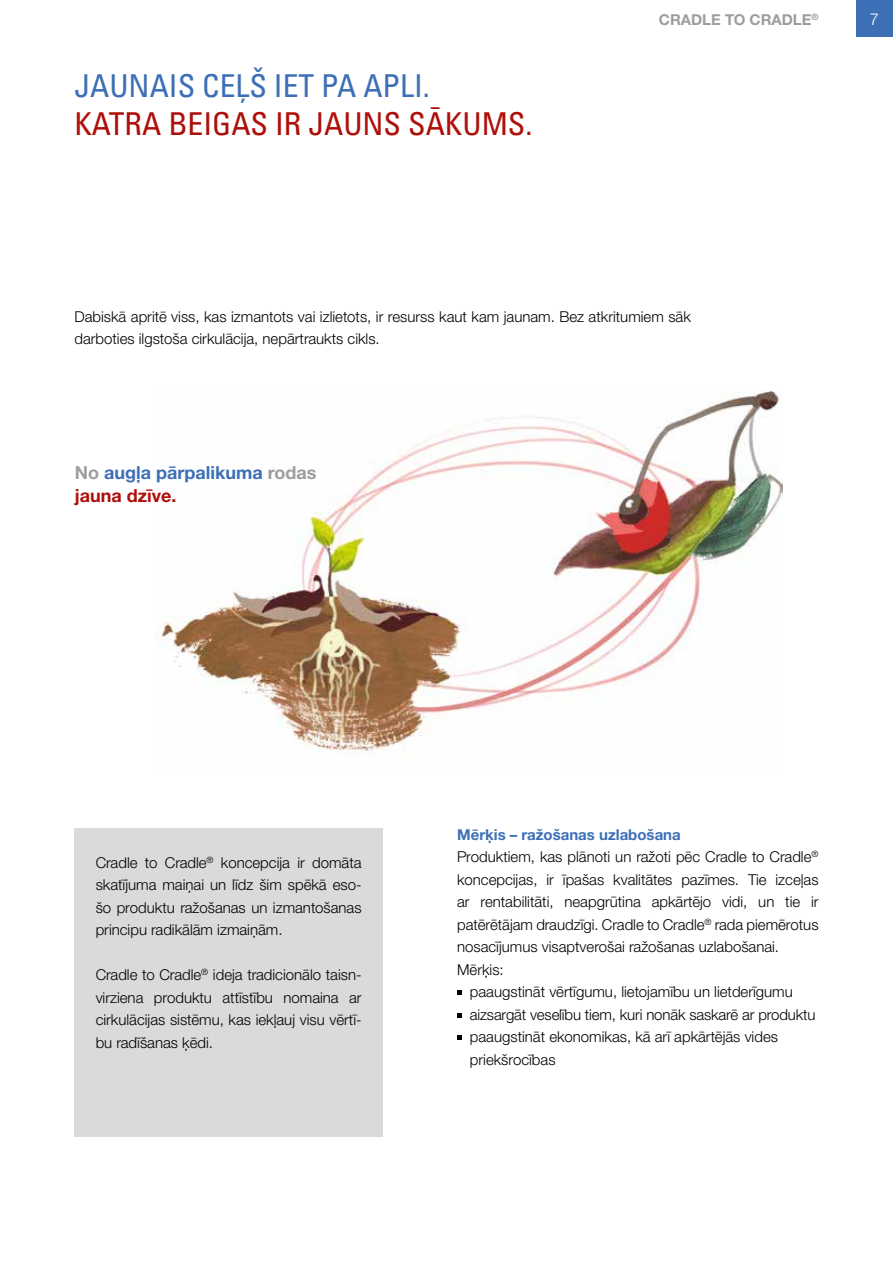
<style>
.page{position:relative;width:893px;height:1263px;background:#fff}
.page>*{position:absolute;margin:0;border:0;box-sizing:border-box;transform-origin:0 0}
.t1{font:condensed 31.5px "Univers LT Pro";color:#ae0f0a}
.t2{font:condensed 31.5px "Univers LT Pro";color:#3d6fb6}
.t3{font:700 18px/22.5px "Helvetica Neue LTW1 G";color:#3d6fb6}
.t4{font:300 16.5px "Helvetica Neue LTW1 G";color:#fff}
.t5{font:300 15px/22.5px "Helvetica Neue LTW1 G";color:#000;text-align:justify}
.t6{font:700 15px "Helvetica Neue LTW1 G";color:#3d6fb6}
.t7{font:700 15px "Helvetica Neue LTW1 G";color:#9d9d9c}
.t8{font:700 8.7px "Helvetica Neue LTW1 G";color:#9d9d9c}
.s1{color:#9d9d9c}
.s2{color:#ae0f0a}
</style>
<div class="page">
<img style="left:156px;top:392px;width:626px;height:363px">
<svg style="left:457px;top:990px;width:4px;height:5px"></svg>
<svg style="left:457px;top:1013px;width:4px;height:4px"></svg>
<svg style="left:457px;top:1035px;width:4px;height:5px"></svg>
<div style="left:74px;top:828px;width:309px;height:309px;background:#dadada"></div>
<div style="left:856px;top:0;width:37px;height:37px;background:#3d6fb6"></div>
<h1 class="t2" style="left:74px;top:66px;width:357px">JAUNAIS CEĻŠ IET PA APLI.</h1>
<h1 class="t1" style="left:74px;top:104px;width:459px">KATRA BEIGAS IR JAUNS SĀKUMS.</h1>
<p class="t7" style="left:659px;top:10px;width:154px">CRADLE TO CRADLE</p>
<p class="t4" style="left:870px;top:9px;width:11px">7</p>
<p class="t8" style="left:812px;top:11px;width:8px">®</p>
<p class="t5" style="left:74px;top:305px;width:618px">Dabiskā apritē viss, kas izmantots vai izlietots, ir resurss kaut kam jaunam. Bez atkritumiem sāk darboties ilgstoša cirkulācija, nepārtraukts cikls.</p>
<p class="t3" style="left:75px;top:462px;width:243px"><span class="s1">No</span> augļa pārpalikuma <span class="s1">rodas </span><span class="s2">jauna dzīve.</span></p>
<p class="t5" style="left:96px;top:851px;width:267px">Cradle to Cradle<sup>®</sup> koncepcija ir domāta skatījuma maiņai un līdz šim spēkā eso&shy;šo produktu ražošanas un izmantošanas principu radikālām izmaiņām.</p>
<p class="t5" style="left:96px;top:964px;width:267px">Cradle to Cradle<sup>®</sup> ideja tradicionālo taisn&shy;virziena produktu attīstību nomaina ar cirkulācijas sistēmu, kas iekļauj visu vērtī&shy;bu radīšanas ķēdi.</p>
<p class="t6" style="left:457px;top:825px;width:225px">Mērķis – ražošanas uzlabošana</p>
<p class="t5" style="left:457px;top:845px;width:363px">Produktiem, kas plānoti un ražoti pēc Cradle to Cradle<sup>®</sup></p>
<p class="t5" style="left:457px;top:868px;width:363px">koncepcijas, ir īpašas kvalitātes pazīmes. Tie izceļas</p>
<p class="t5" style="left:457px;top:890px;width:363px">ar rentabilitāti, neapgrūtina apkārtējo vidi, un tie ir</p>
<p class="t5" style="left:457px;top:913px;width:363px">patērētājam draudzīgi. Cradle to Cradle<sup>®</sup> rada piemērotus</p>
<p class="t5" style="left:457px;top:935px;width:324px">nosacījumus visaptverošai ražošanas uzlabošanai.</p>
<p class="t5" style="left:457px;top:958px;width:48px">Mērķis:</p>
<p class="t5" style="left:470px;top:980px;width:324px">paaugstināt vērtīgumu, lietojamību un lietderīgumu</p>
<p class="t5" style="left:470px;top:1003px;width:347px">aizsargāt veselību tiem, kuri nonāk saskarē ar produktu</p>
<p class="t5" style="left:470px;top:1025px;width:310px">paaugstināt ekonomikas, kā arī apkārtējās vides</p>
<p class="t5" style="left:470px;top:1048px;width:87px">priekšrocības</p>
</div>
